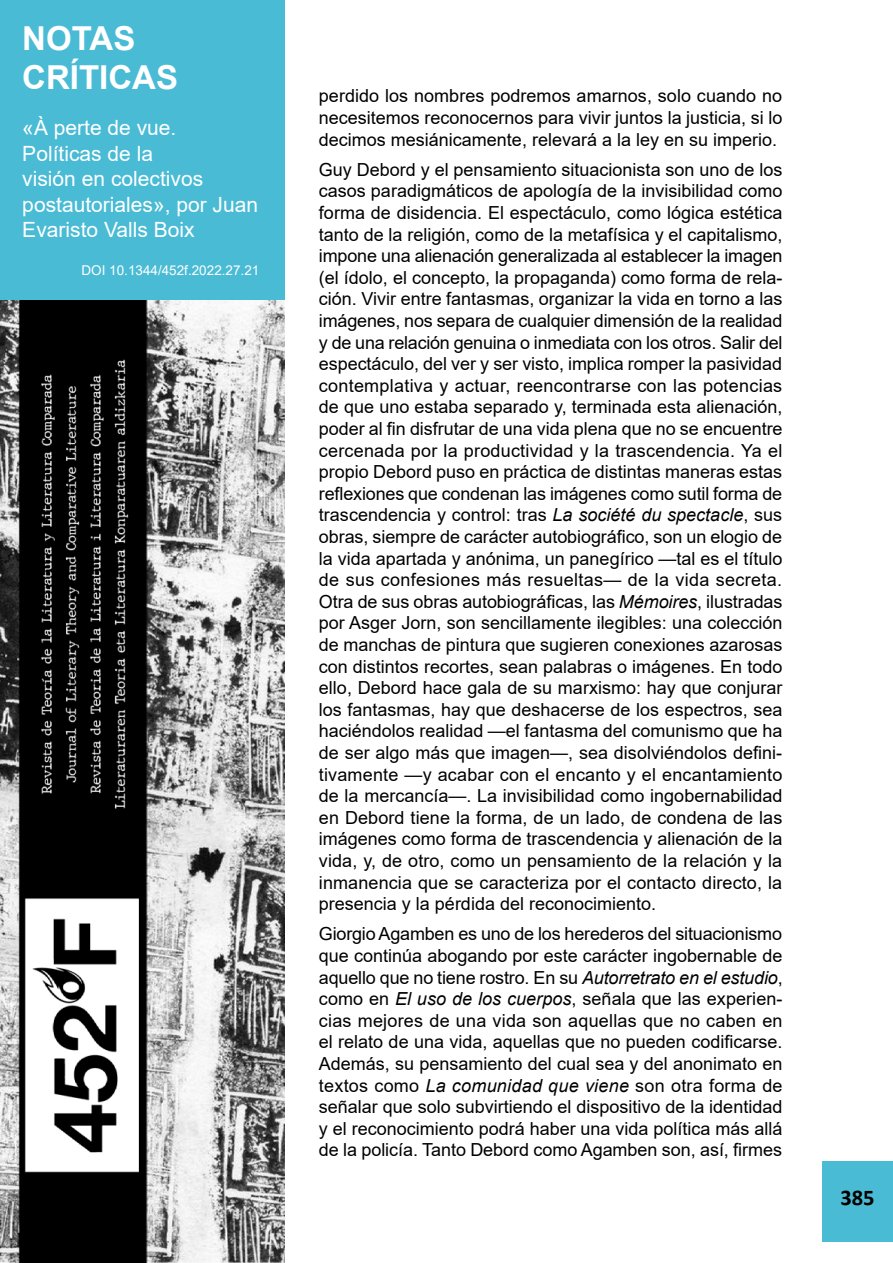
<style>
.page{position:relative;width:893px;height:1263px;background:#fff}
.page>*{position:absolute;margin:0;border:0;box-sizing:border-box;transform-origin:0 0}
.t1{font:700 33px/39px "Arial";color:#fff}
.t2{font:700 22.5px "Calibri";color:#000}
.t3{font:21px/25.5px "Arial";color:#fff}
.t4{font:18px/21.6px "Arial";color:#000;text-align:justify}
.t5{font:13.5px "Arial";color:#fff}
.s1{font-style:italic}
</style>
<div class="page">
<img style="left:0;top:299px;width:285px;height:964px">
<div style="left:0;top:0;width:284px;height:300px;background:#4abbd5"></div>
<div style="left:822px;top:1161px;width:71px;height:81px;background:#4abbd5"></div>
<h1 class="t1" style="left:22px;top:19px;width:157px">NOTAS<br>CRÍTICAS</h1>
<p class="t3" style="left:22px;top:115px;width:237px">«À perte de vue.<br>Políticas de la<br>visión en colectivos postautoriales», por Juan<br>Evaristo Valls Boix</p>
<p class="t5" style="left:81px;top:261px;width:179px">DOI 10.1344/452f.2022.27.21</p>
<p class="t4" style="left:319px;top:85px;width:465px">perdido los nombres podremos amarnos, solo cuando no necesitemos reconocernos para vivir juntos la justicia, si lo decimos mesiánicamente, relevará a la ley en su imperio.</p>
<p class="t4" style="left:319px;top:158px;width:465px">Guy Debord y el pensamiento situacionista son uno de los casos paradigmáticos de apología de la invisibilidad como forma de disidencia. El espectáculo, como lógica estética tanto de la religión, como de la metafísica y el capitalismo, impone una alienación generalizada al establecer la imagen (el ídolo, el concepto, la propaganda) como forma de rela&shy;ción. Vivir entre fantasmas, organizar la vida en torno a las imágenes, nos separa de cualquier dimensión de la realidad y de una relación genuina o inmediata con los otros. Salir del espectáculo, del ver y ser visto, implica romper la pasividad contemplativa y actuar, reencontrarse con las potencias de que uno estaba separado y, terminada esta alienación, poder al fin disfrutar de una vida plena que no se encuentre cercenada por la productividad y la trascendencia. Ya el propio Debord puso en práctica de distintas maneras estas reflexiones que condenan las imágenes como sutil forma de trascendencia y control: tras <span class="s1">La société du spectacle</span>, sus obras, siempre de carácter autobiográfico, son un elogio de la vida apartada y anónima, un panegírico —tal es el título de sus confesiones más resueltas— de la vida secreta.<br>Otra de sus obras autobiográficas, las <span class="s1">Mémoires</span>, ilustradas por Asger Jorn, son sencillamente ilegibles: una colección de manchas de pintura que sugieren conexiones azarosas con distintos recortes, sean palabras o imágenes. En todo ello, Debord hace gala de su marxismo: hay que conjurar los fantasmas, hay que deshacerse de los espectros, sea haciéndolos realidad —el fantasma del comunismo que ha de ser algo más que imagen—, sea disolviéndolos defini&shy;tivamente —y acabar con el encanto y el encantamiento de la mercancía—. La invisibilidad como ingobernabilidad en Debord tiene la forma, de un lado, de condena de las imágenes como forma de trascendencia y alienación de la vida, y, de otro, como un pensamiento de la relación y la inmanencia que se caracteriza por el contacto directo, la presencia y la pérdida del reconocimiento.</p>
<p class="t4" style="left:319px;top:923px;width:465px">Giorgio Agamben es uno de los herederos del situacionismo que continúa abogando por este carácter ingobernable de aquello que no tiene rostro. En su <span class="s1">Autorretrato en el estudio</span>, como en <span class="s1">El uso de los cuerpos</span>, señala que las experien&shy;cias mejores de una vida son aquellas que no caben en el relato de una vida, aquellas que no pueden codificarse.<br>Además, su pensamiento del cual sea y del anonimato en textos como <span class="s1">La comunidad que viene</span> son otra forma de señalar que solo subvirtiendo el dispositivo de la identidad y el reconocimiento podrá haber una vida política más allá de la policía. Tanto Debord como Agamben son, así, firmes</p>
<p class="t2" style="left:840px;top:1181px;width:36px">385</p>
</div>
